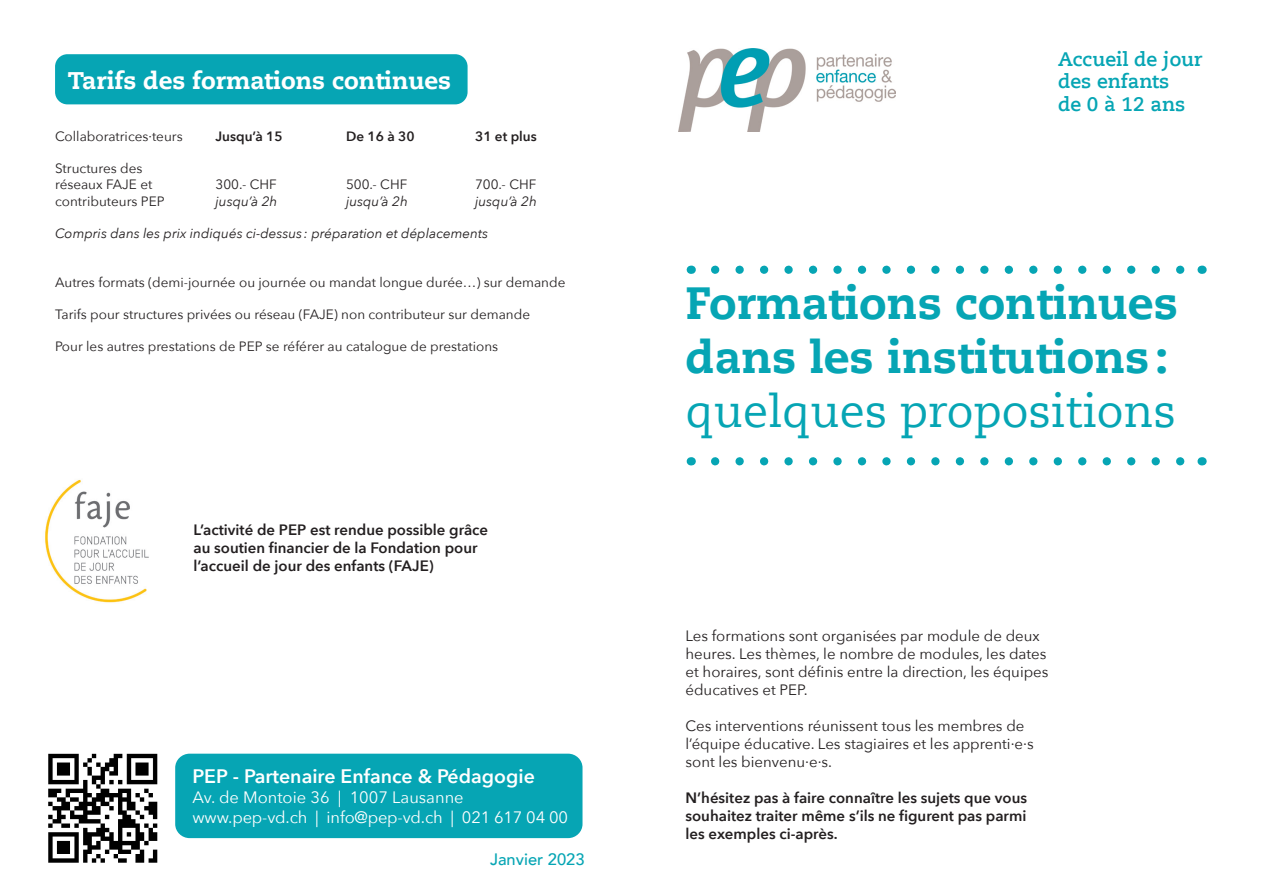
<style>
.page{position:relative;width:1263px;height:893px;background:#fff}
.page>*{position:absolute;margin:0;border:0;box-sizing:border-box;transform-origin:0 0}
.t1{font:800 45px "Caecilia LT Pro 85";color:#06a5b4}
.t2{font:45px "Caecilia LT Pro 55 Roman";color:#06a5b4}
.t3{font:800 24px "Caecilia LT Pro 85";color:#fff}
.t4{font:700 19.5px/22.5px "Caecilia LT Pro 75";color:#06a5b4}
.t5{font:600 19.5px "Avenir Next";color:#fff}
.t6{font:16.5px/19.8px "Avenir Next";letter-spacing:-.01em;color:#fff}
.t7{font:500 16.5px "Avenir";color:#06a5b4}
.t8{font:15px/18px "Avenir Next";color:#231f20}
.t9{font:600 15px/18px "Avenir Next";color:#231f20;text-align:justify}
.t10{font:13.5px/16.2px "Avenir Next";color:#231f20}
.t11{font:italic 13.5px "Avenir Next";color:#231f20}
.t12{font:600 13.5px "Avenir Next";color:#231f20}
</style>
<div class="page">
<img style="left:678px;top:49px;width:217px;height:83px">
<svg style="left:715px;top:457px;width:470px;height:8px"></svg>
<svg style="left:715px;top:266px;width:470px;height:8px"></svg>
<div style="left:55px;top:54px;width:413px;height:50px;background:#06a5b4;border-radius:12px"></div>
<img style="left:45px;top:479px;width:104px;height:124px">
<div style="left:175px;top:754px;width:407px;height:84px;background:#06a5b4;border-radius:14px"></div>
<img style="left:48px;top:753px;width:110px;height:110px">
<p class="t3" style="left:68px;top:64px;width:385px">Tarifs des formations continues</p>
<p class="t10" style="left:55px;top:127px;width:129px">Collaboratrices·teurs</p>
<p class="t12" style="left:216px;top:125px;width:69px">Jusqu’à 15</p>
<p class="t12" style="left:346px;top:125px;width:70px">De 16 à 30</p>
<p class="t12" style="left:475px;top:125px;width:63px">31 et plus</p>
<p class="t10" style="left:55px;top:160px;width:99px">Structures des réseaux FAJE et</p>
<p class="t10" style="left:216px;top:176px;width:63px">300.- CHF</p>
<p class="t10" style="left:346px;top:176px;width:63px">500.- CHF</p>
<p class="t10" style="left:475px;top:176px;width:63px">700.- CHF</p>
<p class="t10" style="left:55px;top:192px;width:111px">contributeurs PEP</p>
<p class="t11" style="left:216px;top:190px;width:63px">jusqu’à 2h</p>
<p class="t11" style="left:346px;top:190px;width:63px">jusqu’à 2h</p>
<p class="t11" style="left:475px;top:190px;width:63px">jusqu’à 2h</p>
<p class="t11" style="left:55px;top:222px;width:435px">Compris dans les prix indiqués ci-dessus : préparation et déplacements</p>
<p class="t10" style="left:55px;top:273px;width:512px">Autres formats (demi-journée ou journée ou mandat longue durée…) sur demande</p>
<p class="t10" style="left:55px;top:306px;width:477px">Tarifs pour structures privées ou réseau (FAJE) non contributeur sur demande</p>
<p class="t10" style="left:55px;top:338px;width:445px">Pour les autres prestations de PEP se référer au catalogue de prestations</p>
<p class="t9" style="left:193px;top:520px;width:296px;text-align:left">L’activité de PEP est rendue possible grâce au soutien financier de la Fondation pour l’accueil de jour des enfants (FAJE)</p>
<p class="t5" style="left:192px;top:760px;width:344px">PEP - Partenaire Enfance &amp; Pédagogie</p>
<p class="t6" style="left:192px;top:787px;width:377px">Av. de Montoie 36 | 1007 Lausanne www.pep-vd.ch | info@pep-vd.ch | 021 617 04 00</p>
<p class="t7" style="left:490px;top:845px;width:96px">Janvier 2023</p>
<p class="t4" style="left:1058px;top:47px;width:146px">Accueil de jour des enfants<br>de 0 à 12 ans</p>
<p class="t1" style="left:685px;top:272px;width:494px">Formations continues</p>
<p class="t1" style="left:685px;top:326px;width:484px">dans les institutions:</p>
<p class="t2" style="left:685px;top:381px;width:492px">quelques propositions</p>
<p class="t8" style="left:685px;top:626px;width:365px">Les formations sont organisées par module de deux heures. Les thèmes, le nombre de modules, les dates et horaires, sont définis entre la direction, les équipes éducatives et PEP.</p>
<p class="t8" style="left:685px;top:716px;width:350px">Ces interventions réunissent tous les membres de l’équipe éducative. Les stagiaires et les apprenti·e·s sont les bienvenu·e·s.</p>
<p class="t9" style="left:685px;top:789px;width:343px">N’hésitez pas à faire connaître les sujets que vous souhaitez traiter même s’ils ne figurent pas parmi les exemples ci-après.</p>
</div>
